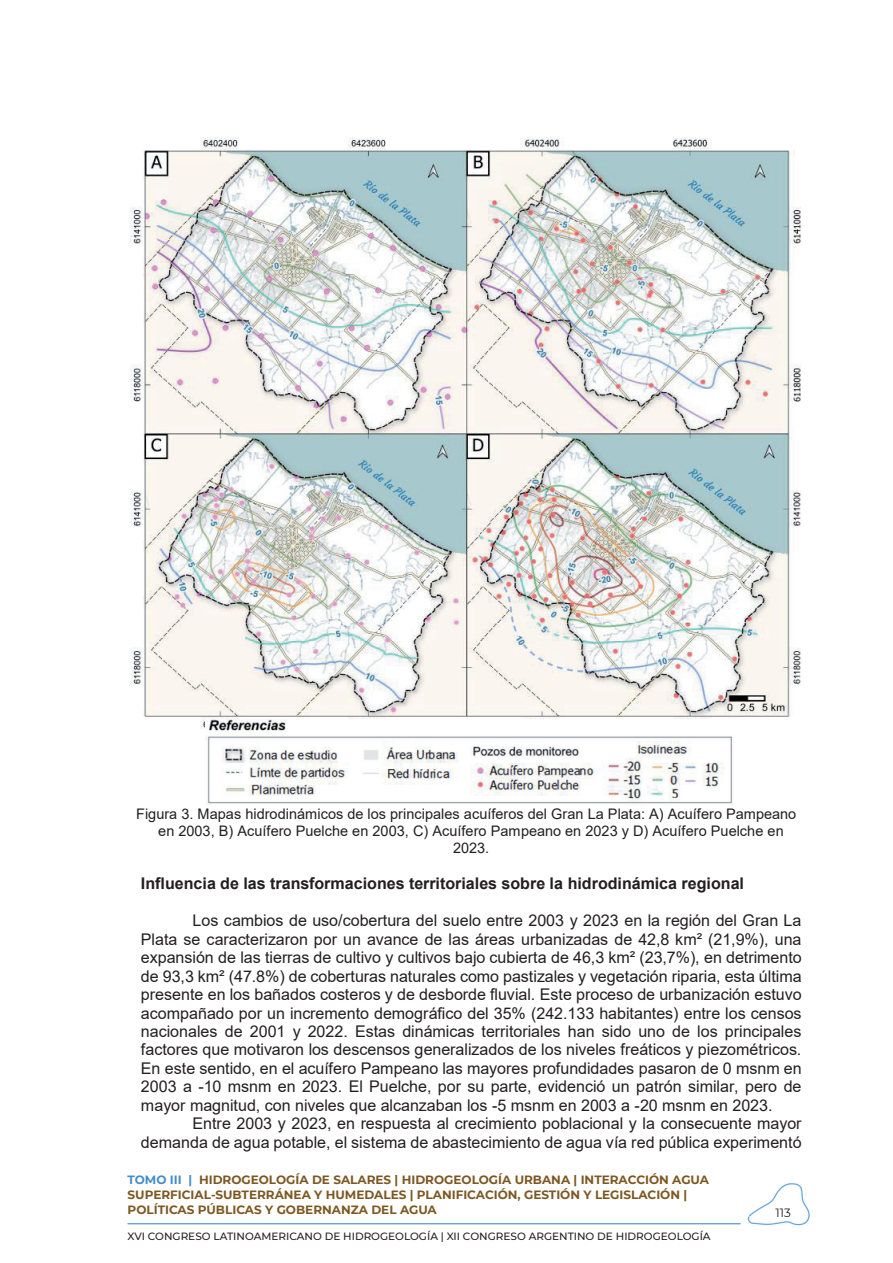
<style>
.page{position:relative;width:893px;height:1263px;background:#fff}
.page>*{position:absolute;margin:0;border:0;box-sizing:border-box;transform-origin:0 0}
.t1{font:16.05px/18.5px "Arial";color:#231f20;text-align:justify}
.t2{font:700 16.05px "Arial";color:#231f20}
.t3{font:14.55px "Arial";color:#231f20}
.t4{font:700 12px/15px "Montserrat";color:#7d5822}
.t5{font:12px "Montserrat";color:#231f20}
.t6{font:500 10.5px "Montserrat";color:#231f20}
.s1{color:#448dcb}
</style>
<div class="page">
<img style="left:748px;top:1183px;width:61px;height:42px">
<hr style="left:128px;top:1223px;width:613px;height:1px;background:#448dcb">
<img style="left:131px;top:137px;width:670px;height:592px">
<img style="left:205px;top:719px;width:529px;height:85px">
<p class="t3" style="left:136px;top:804px;width:662px">Figura 3. Mapas hidrodinámicos de los principales acuíferos del Gran La Plata: A) Acuífero Pampeano</p>
<p class="t3" style="left:158px;top:821px;width:627px">en 2003, B) Acuífero Puelche en 2003, C) Acuífero Pampeano en 2023 y D) Acuífero Puelche en</p>
<p class="t3" style="left:453px;top:838px;width:38px">2023.</p>
<p class="t2" style="left:141px;top:872px;width:604px">Influencia de las transformaciones territoriales sobre la hidrodinámica regional</p>
<p class="t1" style="left:141px;top:911px;width:662px;text-indent:52px">Los cambios de uso/cobertura del suelo entre 2003 y 2023 en la región del Gran La Plata se caracterizaron por un avance de las áreas urbanizadas de 42,8 km² (21,9%), una expansión de las tierras de cultivo y cultivos bajo cubierta de 46,3 km² (23,7%), en detrimento de 93,3 km² (47.8%) de coberturas naturales como pastizales y vegetación riparia, esta última presente en los bañados costeros y de desborde fluvial. Este proceso de urbanización estuvo acompañado por un incremento demográfico del 35% (242.133 habitantes) entre los censos nacionales de 2001 y 2022. Estas dinámicas territoriales han sido uno de los principales factores que motivaron los descensos generalizados de los niveles freáticos y piezométricos.<br>En este sentido, en el acuífero Pampeano las mayores profundidades pasaron de 0 msnm en 2003 a -10 msnm en 2023. El Puelche, por su parte, evidenció un patrón similar, pero de mayor magnitud, con niveles que alcanzaban los -5 msnm en 2003 a -20 msnm en 2023.</p>
<p class="t1" style="left:141px;top:1114px;width:662px;text-align:right">Entre 2003 y 2023, en respuesta al crecimiento poblacional y la consecuente mayor demanda de agua potable, el sistema de abastecimiento de agua vía red pública experimentó</p>
<p class="t4" style="left:128px;top:1172px;width:583px"><span class="s1">TOMO III |</span> HIDROGEOLOGÍA DE SALARES | HIDROGEOLOGÍA URBANA | INTERACCIÓN AGUA<br>SUPERFICIAL-SUBTERRÁNEA Y HUMEDALES | PLANIFICACIÓN, GESTIÓN Y LEGISLACIÓN |<br>POLÍTICAS PÚBLICAS Y GOBERNANZA DEL AGUA</p>
<p class="t6" style="left:128px;top:1228px;width:585px">XVI CONGRESO LATINOAMERICANO DE HIDROGEOLOGÍA | XII CONGRESO ARGENTINO DE HIDROGEOLOGÍA</p>
<p class="t5" style="left:775px;top:1205px;width:17px">113</p>
</div>
